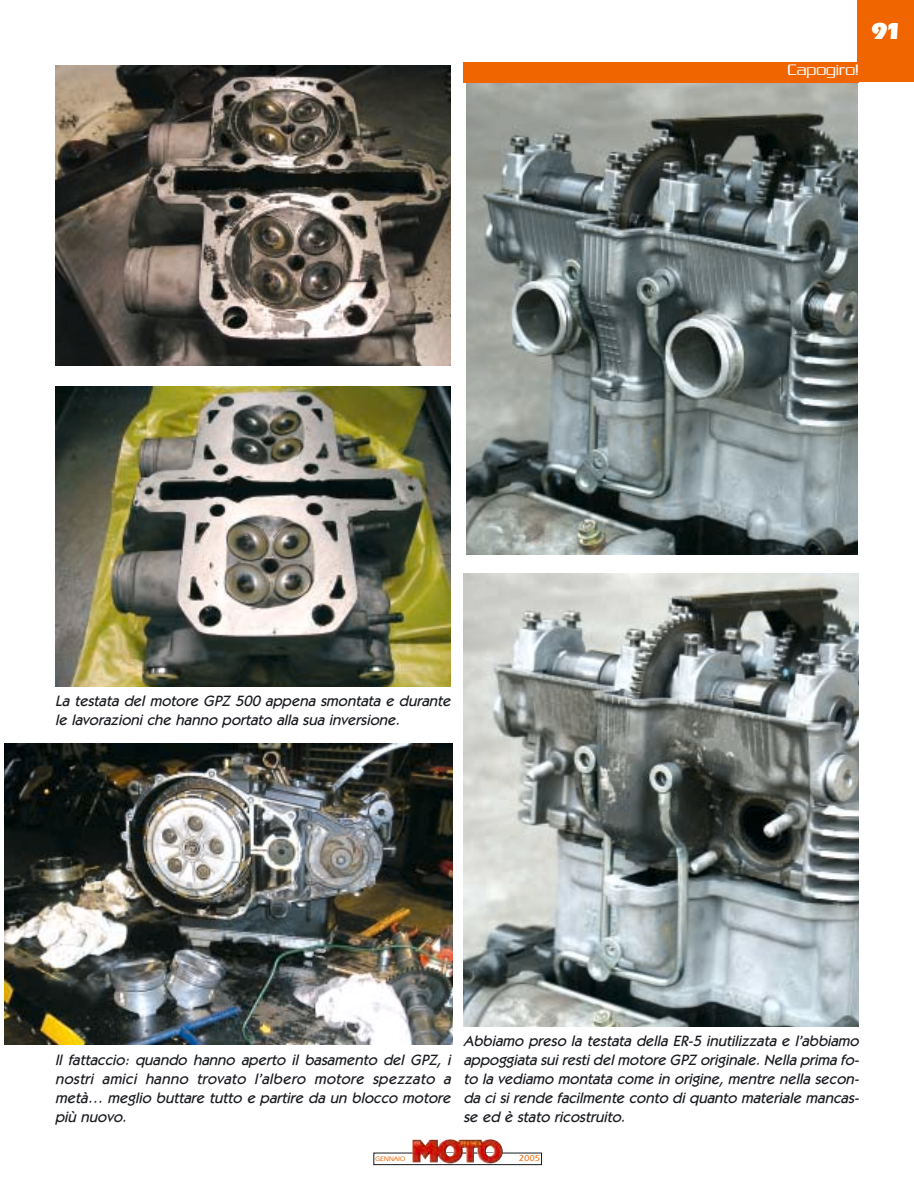
<style>
.page{position:relative;width:914px;height:1186px;background:#fff}
.page>*{position:absolute;margin:0;border:0;box-sizing:border-box;transform-origin:0 0}
.t1{font:900 24px "Itc Eras";color:#fff}
.t2{font:300 16.5px "Serpentine";color:#fff}
.t3{font:italic 500 15px/18.9px "Itc Kabel";color:#191b20;text-align:justify}
.t4{font:500 9px "Itc Eras";color:#f06500}
.t5{font:500 6.75px "Itc Eras";color:#f06500}
</style>
<div class="page">
<img style="left:4px;top:0;width:910px;height:1166px">
<p class="t2" style="left:788px;top:65px;width:73px">Capogiro!</p>
<h1 class="t1" style="left:870px;top:23px;width:34px">91</h1>
<p class="t3" style="left:55px;top:692px;width:400px">La testata del motore GPZ 500 appena smontata e durante le lavorazioni che hanno portato alla sua inversione.</p>
<p class="t3" style="left:55px;top:1052px;width:400px">Il fattaccio: quando hanno aperto il basamento del GPZ, i nostri amici hanno trovato l’albero motore spezzato a metà… meglio buttare tutto e partire da un blocco motore più nuovo.</p>
<p class="t3" style="left:463px;top:1032px;width:400px">Abbiamo preso la testata della ER-5 inutilizzata e l’abbiamo appoggiata sui resti del motore GPZ originale. Nella prima fo&shy;to la vediamo montata come in origine, mentre nella secon&shy;da ci si rende facilmente conto di quanto materiale mancas&shy;se ed è stato ricostruito.</p>
<p class="t5" style="left:375px;top:1156px;width:32px">GENNAIO</p>
<p class="t4" style="left:519px;top:1155px;width:23px">2005</p>
</div>
